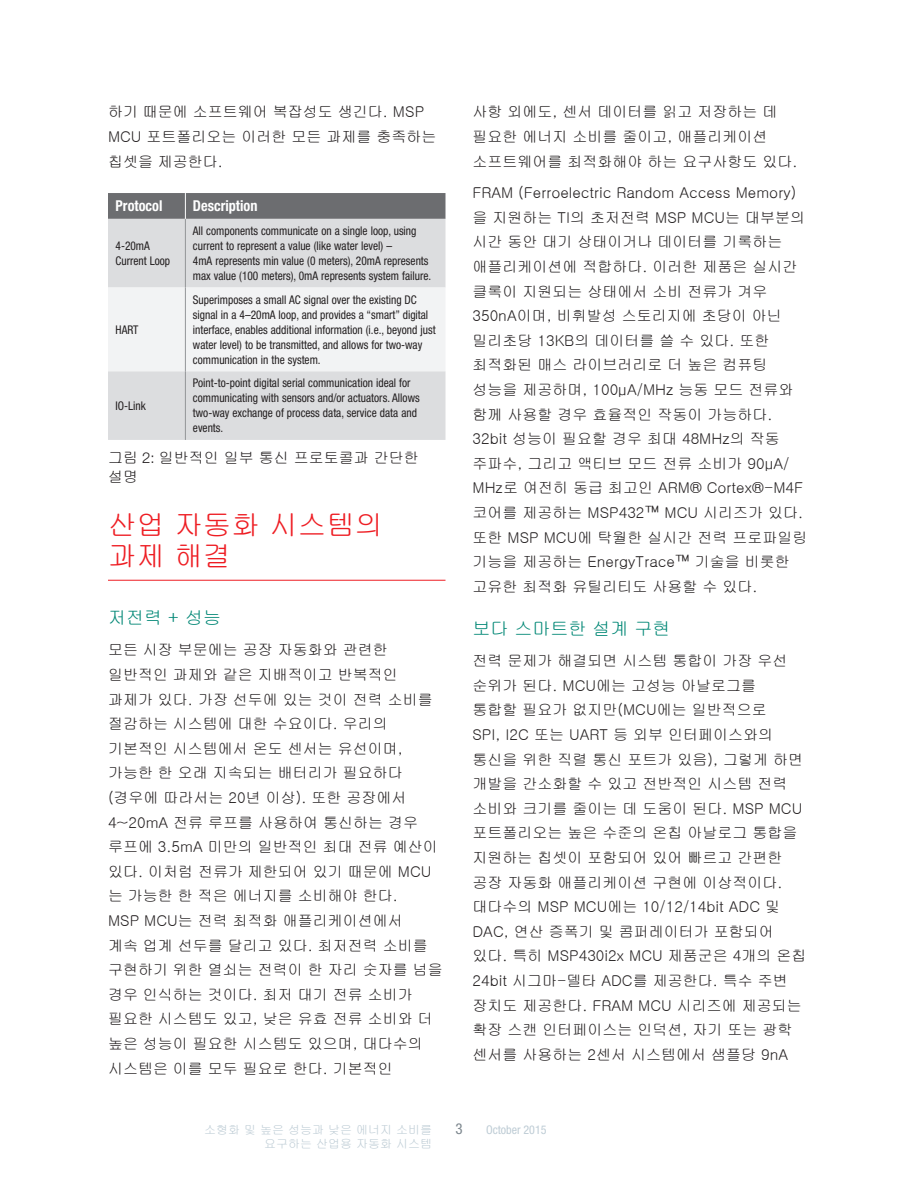
<style>
.page{position:relative;width:918px;height:1188px;background:#fff}
.page>*{position:absolute;margin:0;border:0;box-sizing:border-box;transform-origin:0 0}
.t1{font:28.5px/31.5px "Gulim";color:#ee1d23}
.t2{font:18px "Gulim";color:#008775}
.t3{font:15px/24.6px "Gulim";color:#231f20}
.t4{font:700 condensed 15px "Helvetica Neue LT Std";color:#fff;scale:.95 1}
.t5{font:condensed 15px "Helvetica Neue LT Std";color:#7c868d}
.t6{font:condensed 12px/15px "Helvetica Neue LT Std";color:#231f20;scale:.95 1}
.t7{font:12px "Gulim";color:#beccd5}
.t8{font:condensed 12px "Helvetica Neue LT Std";color:#beccd5}
.s1{font-family:"Helvetica Neue LT Std";font-weight:300}
</style>
<div class="page">
<hr style="left:108px;top:580px;width:338px;height:1px;background:#ee1d23">
<div style="left:108px;top:219px;width:338px;height:221px;background:#dcdddf"></div>
<div style="left:108px;top:288px;width:338px;height:83px;background:#f2f3f4"></div>
<hr style="left:185px;top:219px;width:1px;height:69px;background:#939598">
<hr style="left:185px;top:288px;width:1px;height:83px;background:#939598">
<hr style="left:185px;top:371px;width:1px;height:69px;background:#939598">
<div style="left:108px;top:193px;width:338px;height:26px;background:#6c6d70"></div>
<p class="t3" style="left:108px;top:100px;width:330px">하기 때문에 소프트웨어 복잡성도 생긴다. MSP<br>MCU 포트폴리오는 이러한 모든 과제를 충족하는 칩셋을 제공한다.</p>
<p class="t4" style="left:116px;top:197px;width:51px">Protocol</p>
<p class="t4" style="left:193px;top:197px;width:69px">Description</p>
<p class="t6" style="left:116px;top:238px;width:59px">4-20mA<br>Current Loop</p>
<p class="t6" style="left:193px;top:223px;width:252px">All components communicate on a single loop, using current to represent a value (like water level) –<br>4mA represents min value (0 meters), 20mA represents max value (100 meters), 0mA represents system failure.</p>
<p class="t6" style="left:116px;top:322px;width:26px">HART</p>
<p class="t6" style="left:193px;top:292px;width:257px">Superimposes a small AC signal over the existing DC signal in a 4–20mA loop, and provides a “smart” digital interface, enables additional information (i.e., beyond just water level) to be transmitted, and allows for two-way communication in the system.</p>
<p class="t6" style="left:193px;top:376px;width:240px">Point-to-point digital serial communication ideal for communicating with sensors and/or actuators. Allows two-way exchange of process data, service data and events.</p>
<p class="t3" style="left:108px;top:448px;width:312px;line-height:19.5px">그림 <span class="s1">2:</span> 일반적인 일부 통신 프로토콜과 간단한 설명</p>
<h1 class="t1" style="left:108px;top:509px;width:277px">산업 자동화 시스템의 과제 해결</h1>
<p class="t6" style="left:116px;top:398px;width:34px">IO-Link</p>
<p class="t2" style="left:108px;top:608px;width:115px">저전력 + 성능</p>
<p class="t3" style="left:108px;top:638px;width:336px">모든 시장 부문에는 공장 자동화와 관련한 일반적인 과제와 같은 지배적이고 반복적인 과제가 있다. 가장 선두에 있는 것이 전력 소비를 절감하는 시스템에 대한 수요이다. 우리의 기본적인 시스템에서 온도 센서는 유선이며, 가능한 한 오래 지속되는 배터리가 필요하다 (경우에 따라서는 20년 이상). 또한 공장에서<br>4~20mA 전류 루프를 사용하여 통신하는 경우 루프에 3.5mA 미만의 일반적인 최대 전류 예산이 있다. 이처럼 전류가 제한되어 있기 때문에 MCU 는 가능한 한 적은 에너지를 소비해야 한다.<br>MSP MCU는 전력 최적화 애플리케이션에서<br>계속 업계 선두를 달리고 있다. 최저전력 소비를 구현하기 위한 열쇠는 전력이 한 자리 숫자를 넘을 경우 인식하는 것이다. 최저 대기 전류 소비가 필요한 시스템도 있고, 낮은 유효 전류 소비와 더 높은 성능이 필요한 시스템도 있으며, 대다수의 시스템은 이를 모두 필요로 한다. 기본적인</p>
<p class="t3" style="left:472px;top:100px;width:326px">사항 외에도, 센서 데이터를 읽고 저장하는 데 필요한 에너지 소비를 줄이고, 애플리케이션 소프트웨어를 최적화해야 하는 요구사항도 있다.</p>
<p class="t3" style="left:472px;top:180px;width:336px">FRAM (Ferroelectric Random Access Memory) 을 지원하는 TI의 초저전력 MSP MCU는 대부분의 시간 동안 대기 상태이거나 데이터를 기록하는 애플리케이션에 적합하다. 이러한 제품은 실시간 클록이 지원되는 상태에서 소비 전류가 겨우<br>350nA이며, 비휘발성 스토리지에 초당이 아닌 밀리초당 13KB의 데이터를 쓸 수 있다. 또한 최적화된 매스 라이브러리로 더 높은 컴퓨팅 성능을 제공하며, 100μA/MHz 능동 모드 전류와 함께 사용할 경우 효율적인 작동이 가능하다.<br>32bit 성능이 필요할 경우 최대 48MHz의 작동 주파수, 그리고 액티브 모드 전류 소비가 90μA/<br>MHz로 여전히 동급 최고인 ARM® Cortex®-M4F 코어를 제공하는 MSP432™ MCU 시리즈가 있다. 또한 MSP MCU에 탁월한 실시간 전력 프로파일링 기능을 제공하는 EnergyTrace™ 기술을 비롯한 고유한 최적화 유틸리티도 사용할 수 있다.</p>
<p class="t2" style="left:472px;top:619px;width:199px">보다 스마트한 설계 구현</p>
<p class="t3" style="left:472px;top:649px;width:336px">전력 문제가 해결되면 시스템 통합이 가장 우선 순위가 된다. MCU에는 고성능 아날로그를<br>통합할 필요가 없지만(MCU에는 일반적으로<br>SPI, I2C 또는 UART 등 외부 인터페이스와의 통신을 위한 직렬 통신 포트가 있음), 그렇게 하면 개발을 간소화할 수 있고 전반적인 시스템 전력 소비와 크기를 줄이는 데 도움이 된다. MSP MCU 포트폴리오는 높은 수준의 온칩 아날로그 통합을 지원하는 칩셋이 포함되어 있어 빠르고 간편한 공장 자동화 애플리케이션 구현에 이상적이다. 대다수의 MSP MCU에는 10/12/14bit ADC 및<br>DAC, 연산 증폭기 및 콤퍼레이터가 포함되어 있다. 특히 MSP430i2x MCU 제품군은 4개의 온칩<br>24bit 시그마-델타 ADC를 제공한다. 특수 주변 장치도 제공한다. FRAM MCU 시리즈에 제공되는 확장 스캔 인터페이스는 인덕션, 자기 또는 광학 센서를 사용하는 2센서 시스템에서 샘플당 9nA</p>
<p class="t7" style="left:204px;top:1123px;width:229px">소형화 및 높은 성능과 낮은 에너지 소비를</p>
<p class="t5" style="left:455px;top:1120px;width:9px">3</p>
<p class="t8" style="left:486px;top:1123px;width:62px">October 2015</p>
<p class="t7" style="left:264px;top:1138px;width:169px">요구하는 산업용 자동화 시스템</p>
</div>
